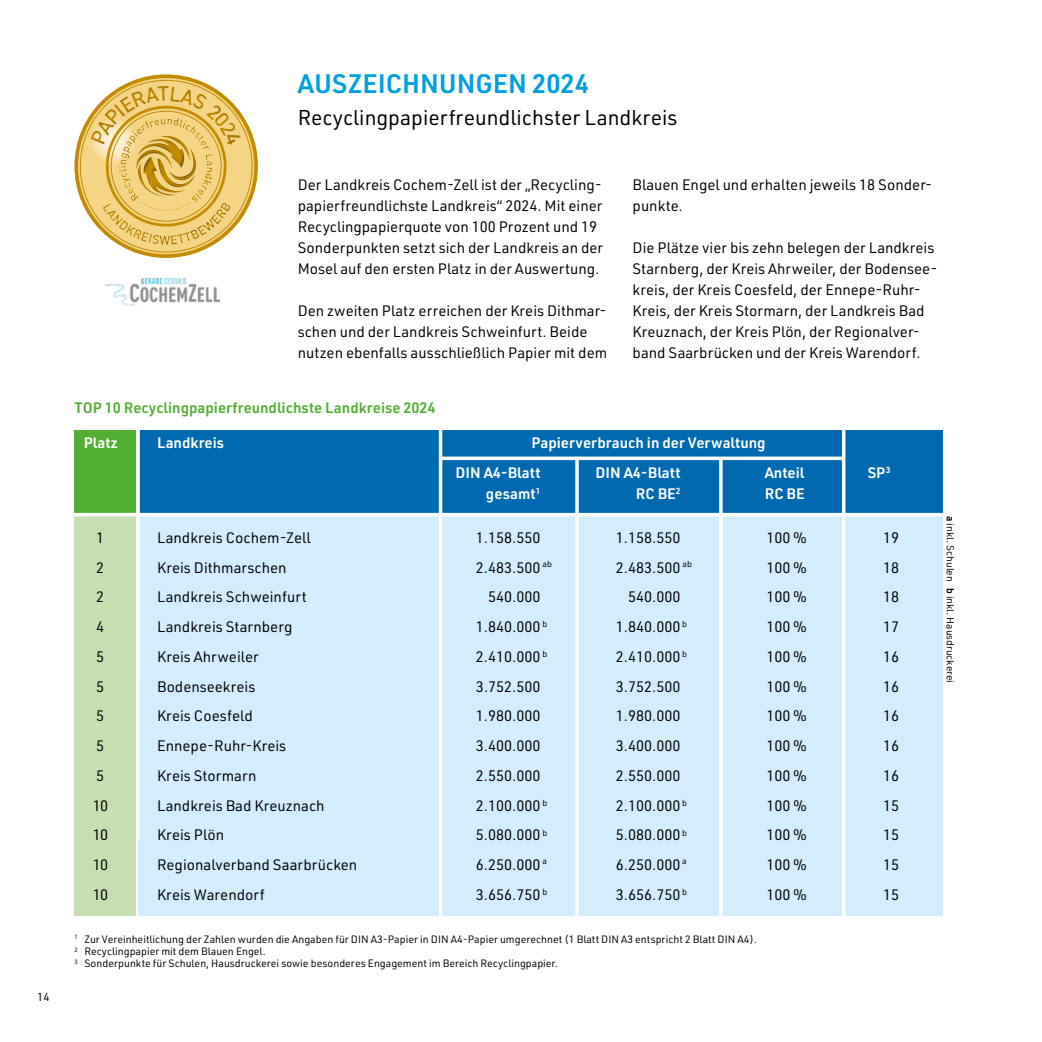
<style>
.page{position:relative;width:1042px;height:1042px;background:#fff}
.page>*{position:absolute;margin:0;border:0;box-sizing:border-box;transform-origin:0 0}
.t1{font:600 26.25px "URWDIN";color:#009fe3}
.t2{font:21px "URWDIN";color:#000}
.t3{font:14.88px/21px "URWDIN";color:#000}
.t4{font:600 14.88px/29.8px "URWDIN";color:#fff}
.t5{font:600 14.88px "URWDIN";color:#52ae32}
.t6{font:11.38px "URWDIN";color:#000}
.t7{font:10.5px/12.2px "URWDIN";color:#000}
.t8{font:10.15px "URWDIN";color:#000}
.t9{font:8.75px "URWDIN";color:#000}
.s1{font-weight:600}
</style>
<div class="page">
<div style="left:75px;top:430px;width:61px;height:83px;background:#52ae32"></div>
<div style="left:139px;top:430px;width:804px;height:83px;background:#0069af"></div>
<div style="left:138px;top:516px;width:805px;height:400px;background:#d4edfc"></div>
<div style="left:75px;top:516px;width:61px;height:400px;background:#c7dfb0"></div>
<hr style="left:439px;top:428px;width:3px;height:493px;background:#fff">
<hr style="left:136px;top:426px;width:4px;height:412px;background:#fff">
<hr style="left:575px;top:457px;width:4px;height:464px;background:#fff">
<hr style="left:719px;top:458px;width:3px;height:463px;background:#fff">
<hr style="left:842px;top:427px;width:3px;height:494px;background:#fff">
<svg style="left:442px;top:456px;width:400px;height:4px;background:#dae9f3"></svg>
<img style="left:104px;top:278px;width:115px;height:27px">
<svg style="left:76px;top:76px;width:180px;height:180px;background:#e4bd5c"></svg>
<div style="left:74px;top:73px;width:184px;height:94px;background:#000;opacity:.5"></div>
<svg style="left:91px;top:86px;width:151px;height:159px;background:#e9c775"></svg>
<p class="t6" style="left:37px;top:989px;width:14px">14</p>
<h1 class="t1" style="left:298px;top:66px;width:293px">AUSZEICHNUNGEN 2024</h1>
<h2 class="t2" style="left:298px;top:103px;width:381px">Recyclingpapierfreundlichster Landkreis</h2>
<p class="t3" style="left:298px;top:174px;width:307px">Der Landkreis Cochem-Zell ist der „Recycling&shy;papierfreundlichste Landkreis“ 2024. Mit einer Recyclingpapierquote von 100 Prozent und 19<br>Sonderpunkten setzt sich der Landkreis an der Mosel auf den ersten Platz in der Auswertung.</p>
<p class="t3" style="left:298px;top:300px;width:311px">Den zweiten Platz erreichen der Kreis Dithmar&shy;schen und der Landkreis Schweinfurt. Beide nutzen ebenfalls ausschließlich Papier mit dem</p>
<p class="t3" style="left:632px;top:174px;width:301px">Blauen Engel und erhalten jeweils 18 Sonder&shy;punkte.</p>
<p class="t3" style="left:632px;top:237px;width:306px">Die Plätze vier bis zehn belegen der Landkreis Starnberg, der Kreis Ahrweiler, der Bodensee&shy;kreis, der Kreis Coesfeld, der Ennepe-Ruhr-Kreis, der Kreis Stormarn, der Landkreis Bad Kreuznach, der Kreis Plön, der Regionalver&shy;band Saarbrücken und der Kreis Warendorf.</p>
<p class="t5" style="left:74px;top:397px;width:363px">TOP 10 Recyclingpapierfreundlichste Landkreise 2024</p>
<p class="t4" style="left:84px;top:427px;width:36px">Platz</p>
<p class="t4" style="left:157px;top:427px;width:69px">Landkreis</p>
<p class="t4" style="left:455px;top:427px;width:312px;text-indent:76px">Papierverbrauch in der Verwaltung<br>DIN A4-Blatt</p>
<p class="t4" style="left:595px;top:457px;width:86px">DIN A4-Blatt</p>
<p class="t4" style="left:765px;top:457px;width:41px">Anteil</p>
<p class="t4" style="left:868px;top:457px;width:24px">SP<sup>3</sup></p>
<p class="t4" style="left:486px;top:478px;width:56px">gesamt<sup>1</sup></p>
<p class="t4" style="left:636px;top:478px;width:46px">RC BE<sup>2</sup></p>
<p class="t4" style="left:765px;top:478px;width:41px">RC BE</p>
<p class="t3" style="left:96px;top:526px;width:10px">1</p>
<p class="t3" style="left:157px;top:526px;width:155px">Landkreis Cochem-Zell</p>
<p class="t3" style="left:476px;top:526px;width:66px">1.158.550</p>
<p class="t3" style="left:616px;top:526px;width:66px">1.158.550</p>
<p class="t3" style="left:766px;top:526px;width:42px">100 %</p>
<p class="t3" style="left:883px;top:526px;width:18px">19</p>
<p class="t3" style="left:96px;top:556px;width:10px">2</p>
<p class="t3" style="left:157px;top:556px;width:131px">Kreis Dithmarschen</p>
<p class="t3" style="left:476px;top:556px;width:66px">2.483.500</p>
<p class="t3" style="left:616px;top:556px;width:66px">2.483.500</p>
<p class="t3" style="left:766px;top:556px;width:42px">100 %</p>
<p class="t3" style="left:883px;top:556px;width:18px">18</p>
<p class="t3" style="left:96px;top:586px;width:10px">2</p>
<p class="t3" style="left:157px;top:586px;width:151px">Landkreis Schweinfurt</p>
<p class="t3" style="left:488px;top:586px;width:54px">540.000</p>
<p class="t3" style="left:628px;top:586px;width:54px">540.000</p>
<p class="t3" style="left:766px;top:586px;width:42px">100 %</p>
<p class="t3" style="left:883px;top:586px;width:18px">18</p>
<p class="t3" style="left:96px;top:616px;width:10px">4</p>
<p class="t3" style="left:157px;top:616px;width:137px">Landkreis Starnberg</p>
<p class="t3" style="left:476px;top:616px;width:66px">1.840.000</p>
<p class="t3" style="left:616px;top:616px;width:66px">1.840.000</p>
<p class="t3" style="left:766px;top:616px;width:42px">100 %</p>
<p class="t3" style="left:883px;top:616px;width:18px">17</p>
<p class="t3" style="left:96px;top:645px;width:10px">5</p>
<p class="t3" style="left:157px;top:645px;width:103px">Kreis Ahrweiler</p>
<p class="t3" style="left:476px;top:645px;width:66px">2.410.000</p>
<p class="t3" style="left:616px;top:645px;width:66px">2.410.000</p>
<p class="t3" style="left:766px;top:645px;width:42px">100 %</p>
<p class="t3" style="left:883px;top:645px;width:18px">16</p>
<p class="t3" style="left:96px;top:675px;width:10px">5</p>
<p class="t3" style="left:157px;top:675px;width:100px">Bodenseekreis</p>
<p class="t3" style="left:476px;top:675px;width:66px">3.752.500</p>
<p class="t3" style="left:616px;top:675px;width:66px">3.752.500</p>
<p class="t3" style="left:766px;top:675px;width:42px">100 %</p>
<p class="t3" style="left:883px;top:675px;width:18px">16</p>
<p class="t3" style="left:96px;top:705px;width:10px">5</p>
<p class="t3" style="left:157px;top:705px;width:97px">Kreis Coesfeld</p>
<p class="t3" style="left:476px;top:705px;width:66px">1.980.000</p>
<p class="t3" style="left:616px;top:705px;width:66px">1.980.000</p>
<p class="t3" style="left:766px;top:705px;width:42px">100 %</p>
<p class="t3" style="left:883px;top:705px;width:18px">16</p>
<p class="t3" style="left:96px;top:735px;width:10px">5</p>
<p class="t3" style="left:157px;top:735px;width:131px">Ennepe-Ruhr-Kreis</p>
<p class="t3" style="left:476px;top:735px;width:66px">3.400.000</p>
<p class="t3" style="left:616px;top:735px;width:66px">3.400.000</p>
<p class="t3" style="left:766px;top:735px;width:42px">100 %</p>
<p class="t3" style="left:883px;top:735px;width:18px">16</p>
<p class="t3" style="left:96px;top:764px;width:10px">5</p>
<p class="t3" style="left:157px;top:764px;width:101px">Kreis Stormarn</p>
<p class="t3" style="left:476px;top:764px;width:66px">2.550.000</p>
<p class="t3" style="left:616px;top:764px;width:66px">2.550.000</p>
<p class="t3" style="left:766px;top:764px;width:42px">100 %</p>
<p class="t3" style="left:883px;top:764px;width:18px">16</p>
<p class="t3" style="left:93px;top:794px;width:17px">10</p>
<p class="t3" style="left:157px;top:794px;width:169px">Landkreis Bad Kreuznach</p>
<p class="t3" style="left:476px;top:794px;width:66px">2.100.000</p>
<p class="t3" style="left:616px;top:794px;width:66px">2.100.000</p>
<p class="t3" style="left:766px;top:794px;width:42px">100 %</p>
<p class="t3" style="left:883px;top:794px;width:18px">15</p>
<p class="t3" style="left:93px;top:824px;width:17px">10</p>
<p class="t3" style="left:157px;top:824px;width:69px">Kreis Plön</p>
<p class="t3" style="left:476px;top:824px;width:66px">5.080.000</p>
<p class="t3" style="left:616px;top:824px;width:66px">5.080.000</p>
<p class="t3" style="left:766px;top:824px;width:42px">100 %</p>
<p class="t3" style="left:883px;top:824px;width:18px">15</p>
<p class="t3" style="left:93px;top:854px;width:17px">10</p>
<p class="t3" style="left:157px;top:854px;width:202px">Regionalverband Saarbrücken</p>
<p class="t3" style="left:476px;top:854px;width:66px">6.250.000</p>
<p class="t3" style="left:616px;top:854px;width:66px">6.250.000</p>
<p class="t3" style="left:766px;top:854px;width:42px">100 %</p>
<p class="t3" style="left:883px;top:854px;width:18px">15</p>
<p class="t3" style="left:93px;top:883px;width:17px">10</p>
<p class="t3" style="left:157px;top:883px;width:109px">Kreis Warendorf</p>
<p class="t3" style="left:476px;top:883px;width:66px">3.656.750</p>
<p class="t3" style="left:616px;top:883px;width:66px">3.656.750</p>
<p class="t3" style="left:766px;top:883px;width:42px">100 %</p>
<p class="t3" style="left:883px;top:883px;width:18px">15</p>
<p class="t9" style="left:542px;top:558px;width:11px">ab</p>
<p class="t9" style="left:682px;top:558px;width:11px">ab</p>
<p class="t9" style="left:542px;top:618px;width:6px">b</p>
<p class="t9" style="left:542px;top:648px;width:6px">b</p>
<p class="t9" style="left:682px;top:618px;width:6px">b</p>
<p class="t9" style="left:682px;top:648px;width:6px">b</p>
<p class="t9" style="left:682px;top:797px;width:6px">b</p>
<p class="t9" style="left:682px;top:827px;width:6px">b</p>
<p class="t9" style="left:682px;top:855px;width:6px">a</p>
<p class="t9" style="left:682px;top:886px;width:6px">b</p>
<p class="t7" style="left:74px;top:932px;width:684px"><sup>1</sup> Zur Vereinheitlichung der Zahlen wurden die Angaben für DIN A3-Papier in DIN A4-Papier umgerechnet (1 Blatt DIN A3 entspricht 2 Blatt DIN A4).<br><sup>2</sup> Recyclingpapier mit dem Blauen Engel.<br><sup>3</sup> Sonderpunkte für Schulen, Hausdruckerei sowie besonderes Engagement im Bereich Recyclingpapier.</p>
<p class="t9" style="left:542px;top:797px;width:6px">b</p>
<p class="t9" style="left:542px;top:827px;width:6px">b</p>
<p class="t9" style="left:542px;top:855px;width:6px">a</p>
<p class="t9" style="left:542px;top:886px;width:6px">b</p>
<p class="t8" style="left:957px;top:516px;width:168px;rotate:90deg"><span class="s1">a</span> inkl. Schulen <span class="s1">b</span> inkl. Hausdruckerei</p>
</div>
